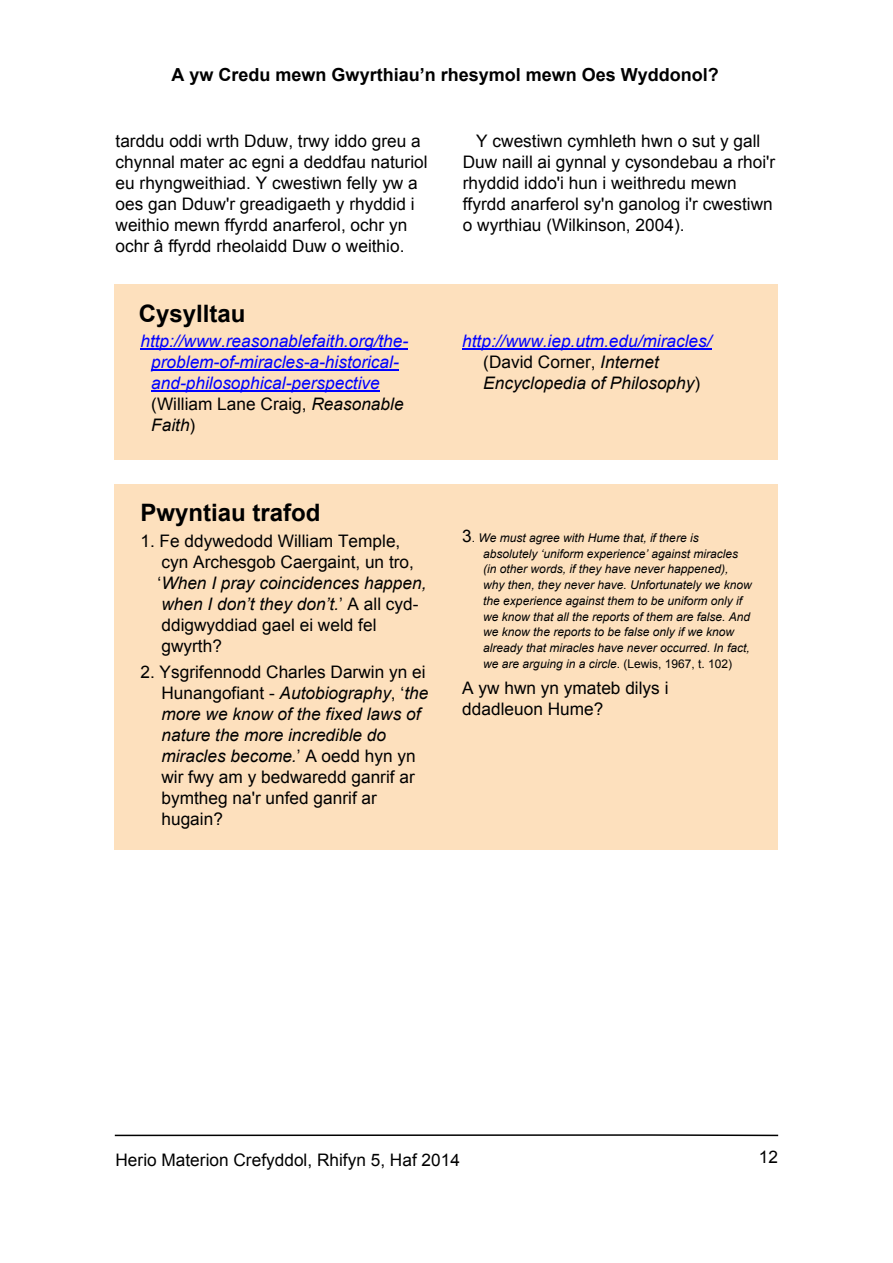
<style>
.page{position:relative;width:893px;height:1263px;background:#fff}
.page>*{position:absolute;margin:0;border:0;box-sizing:border-box;transform-origin:0 0}
.t1{font:700 24px "Arial";color:#000}
.t2{font:700 18px "Arial";color:#000}
.t3{font:17.25px/21px "Arial";color:#000}
.t4{font:italic 17.25px/21px "Arial";color:#00f}
.t5{font:italic 12px/15.8px "Arial";color:#000}
.s1{font-style:normal;color:#000}
.s2{color:#000}
.s3{font-style:italic}
.s4{font-style:normal;font-size:17.25px}
.s5{font-style:normal}
</style>
<div class="page">
<svg style="left:114px;top:1134px;width:665px;height:3px"></svg>
<div style="left:115px;top:284px;width:663px;height:176px;background:#fde0bd"></div>
<hr style="left:140px;top:349px;width:268px;height:1px;background:#00f">
<hr style="left:151px;top:370px;width:248px;height:1px;background:#00f">
<hr style="left:151px;top:391px;width:229px;height:1px;background:#00f">
<hr style="left:462px;top:349px;width:250px;height:1px;background:#00f">
<div style="left:115px;top:484px;width:663px;height:365px;background:#fde0bd"></div>
<p class="t2" style="left:172px;top:68px;width:549px">A yw Credu mewn Gwyrthiau’n rhesymol mewn Oes Wyddonol?</p>
<p class="t3" style="left:116px;top:132px;width:314px">tarddu oddi wrth Dduw, trwy iddo greu a chynnal mater ac egni a deddfau naturiol eu rhyngweithiad. Y cwestiwn felly yw a oes gan Dduw'r greadigaeth y rhyddid i weithio mewn ffyrdd anarferol, ochr yn ochr â ffyrdd rheolaidd Duw o weithio.</p>
<p class="t3" style="left:463px;top:132px;width:314px;text-indent:13px">Y cwestiwn cymhleth hwn o sut y gall Duw naill ai gynnal y cysondebau a rhoi'r rhyddid iddo'i hun i weithredu mewn ffyrdd anarferol sy'n ganolog i'r cwestiwn o wyrthiau (Wilkinson, 2004).</p>
<h1 class="t1" style="left:139px;top:305px;width:108px">Cysylltau</h1>
<p class="t4" style="left:151px;top:332px;width:258px;text-indent:-11px">http://www.reasonablefaith.org/the&shy;problem-of-miracles-a-historical&shy;and-philosophical-perspective <span class="s1">(William Lane Craig,</span> <span class="s2">Reasonable<br>Faith</span><span class="s1">)</span></p>
<p class="t4" style="left:483px;top:332px;width:230px;text-indent:-21px">http://www.iep.utm.edu/miracles/ <span class="s1">(David Corner,</span> <span class="s2">Internet<br>Encyclopedia of Philosophy</span><span class="s1">)</span></p>
<h1 class="t1" style="left:140px;top:503px;width:182px">Pwyntiau trafod</h1>
<p class="t3" style="left:158px;top:532px;width:270px;text-indent:-17px">1. Fe ddywedodd William Temple, cyn Archesgob Caergaint, un tro, ‘<span class="s3">When I pray coincidences happen, when I don’t they don’t.</span>’ A all cyd&shy;ddigwyddiad gael ei weld fel gwyrth?</p>
<p class="t3" style="left:161px;top:663px;width:268px;text-indent:-21px">2. Ysgrifennodd Charles Darwin yn ei<br>Hunangofiant - <span class="s3">Autobiography</span>, ‘<span class="s3">the more we know of the fixed laws of nature the more incredible do miracles become.</span>’ A oedd hyn yn wir fwy am y bedwaredd ganrif ar bymtheg na'r unfed ganrif ar hugain?</p>
<p class="t5" style="left:483px;top:531px;width:270px;text-indent:-21px"><span class="s4">3</span><span class="s5">.</span> We must agree with Hume that, if there is absolutely ‘uniform experience’ against miracles (in other words, if they have never happened), why then, they never have. Unfortunately we know the experience against them to be uniform only if we know that all the reports of them are false. And we know the reports to be false only if we know already that miracles have never occurred. In fact, we are arguing in a circle<span class="s5">. (Lewis, 1967, t. 102)</span></p>
<p class="t3" style="left:462px;top:679px;width:208px">A yw hwn yn ymateb dilys i ddadleuon Hume?</p>
<p class="t3" style="left:116px;top:1151px;width:346px">Herio Materion Crefyddol, Rhifyn 5, Haf 2014</p>
<p class="t3" style="left:759px;top:1148px;width:21px">12</p>
</div>
